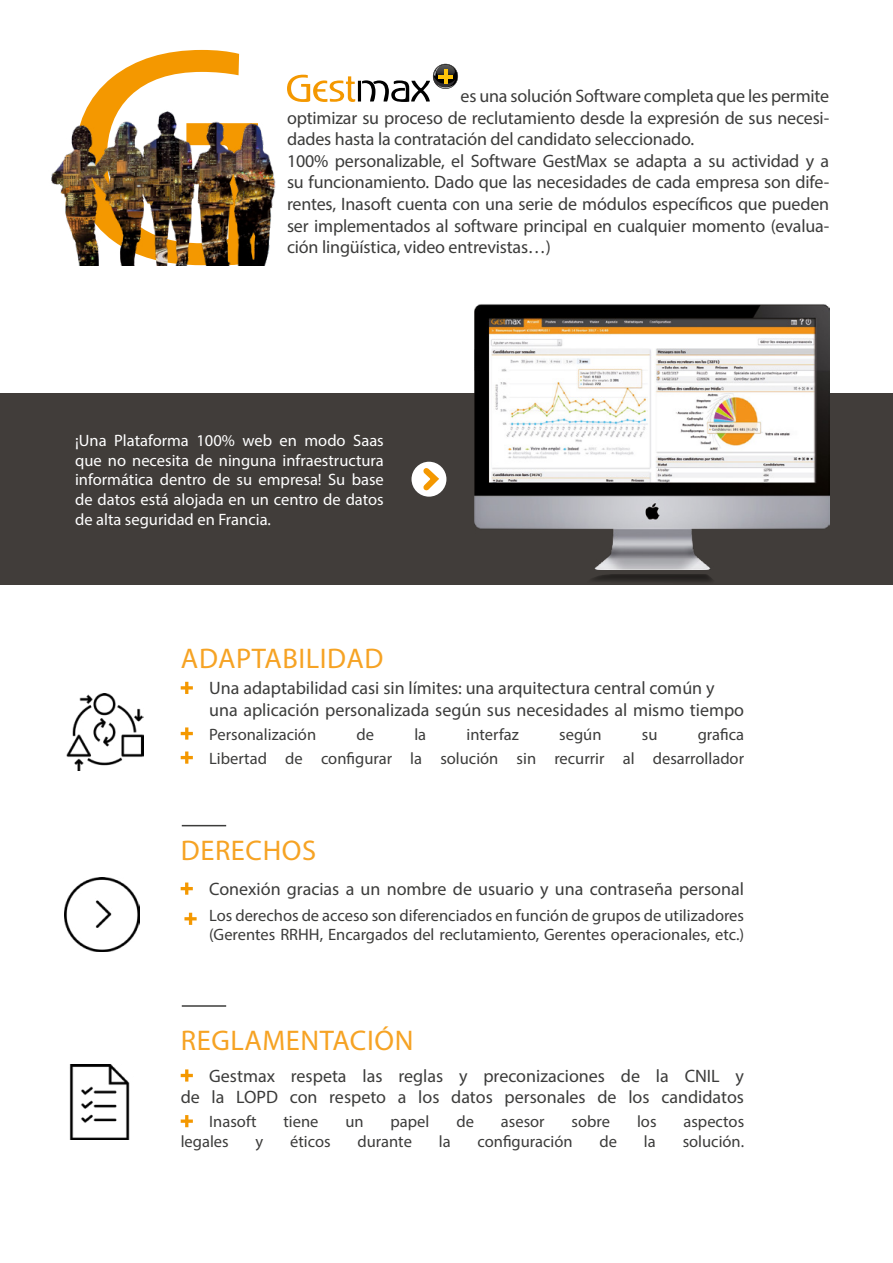
<style>
.page{position:relative;width:893px;height:1263px;background:#fff}
.page>*{position:absolute;margin:0;border:0;box-sizing:border-box;transform-origin:0 0}
.t1{font:28.5px "Myriad Pro";letter-spacing:.02em;color:#f6a324}
.t2{font:18px/21.6px "Myriad Pro";letter-spacing:-.01em;color:#3c3c3b}
.t3{font:16.5px/19.8px "Myriad Pro";color:#3c3c3b}
.t4{font:16.5px/19.8px "Myriad Pro";color:#fff;text-align:justify}
</style>
<div class="page">
<div style="left:0;top:394px;width:893px;height:191px;background:#413d3a"></div>
<svg style="left:287px;top:64px;width:171px;height:38px"></svg>
<div style="left:411px;top:462px;width:35px;height:35px;background:#fff;border-radius:50%"></div>
<svg style="left:418px;top:462px;width:25px;height:34px"></svg>
<svg style="left:181px;top:882px;width:12px;height:13px"></svg>
<svg style="left:184px;top:913px;width:13px;height:12px"></svg>
<hr style="left:182px;top:825px;width:44px;height:1px;background:#3c3c3b">
<svg style="left:181px;top:1069px;width:12px;height:12px"></svg>
<svg style="left:181px;top:1119px;width:12px;height:4px"></svg>
<svg style="left:185px;top:1115px;width:3px;height:12px"></svg>
<hr style="left:182px;top:1005px;width:44px;height:2px;background:#3c3c3b">
<svg style="left:181px;top:682px;width:12px;height:12px"></svg>
<svg style="left:181px;top:727px;width:12px;height:13px"></svg>
<svg style="left:181px;top:751px;width:12px;height:13px"></svg>
<svg style="left:93px;top:50px;width:147px;height:48px"></svg>
<svg style="left:593px;top:574px;width:119px;height:8px"></svg>
<img style="left:474px;top:304px;width:355px;height:265px">
<img style="left:67px;top:693px;width:77px;height:77px">
<img style="left:65px;top:877px;width:74px;height:75px">
<img style="left:69px;top:1064px;width:61px;height:75px">
<img style="left:51px;top:98px;width:240px;height:168px">
<p class="t2" style="left:287px;top:85px;width:544px;text-indent:174px">es una solución Software completa que les permite optimizar su proceso de reclutamiento desde la expresión de sus necesi&shy;dades hasta la contratación del candidato seleccionado.<br>100% personalizable, el Software GestMax se adapta a su actividad y a su funcionamiento. Dado que las necesidades de cada empresa son dife&shy;rentes, Inasoft cuenta con una serie de módulos específicos que pueden ser implementados al software principal en cualquier momento (evalua&shy;ción lingüística, video entrevistas…)</p>
<p class="t4" style="left:75px;top:430px;width:310px">¡Una Plataforma 100% web en modo Saas que no necesita de ninguna infraestructura informática dentro de su empresa! Su base de datos está alojada en un centro de datos de alta seguridad en Francia.</p>
<h1 class="t1" style="left:181px;top:641px;width:204px">ADAPTABILIDAD</h1>
<p class="t2" style="left:209px;top:677px;width:536px">Una adaptabilidad casi sin límites: una arquitectura central común y una aplicación personalizada según sus necesidades al mismo tiempo</p>
<p class="t3" style="left:209px;top:724px;width:108px">Personalización</p>
<p class="t3" style="left:356px;top:724px;width:19px">de</p>
<p class="t3" style="left:414px;top:724px;width:13px">la</p>
<p class="t3" style="left:467px;top:724px;width:54px">interfaz</p>
<p class="t3" style="left:559px;top:724px;width:44px">según</p>
<p class="t3" style="left:642px;top:724px;width:17px">su</p>
<p class="t3" style="left:209px;top:722px;width:536px;line-height:24px;text-align:right">grafica<br>Libertad de configurar la solución sin recurrir al desarrollador</p>
<h1 class="t1" style="left:181px;top:833px;width:137px">DERECHOS</h1>
<p class="t2" style="left:209px;top:877px;width:536px">Conexión gracias a un nombre de usuario y una contraseña personal</p>
<p class="t3" style="left:209px;top:905px;width:536px">Los derechos de acceso son diferenciados en función de grupos de utilizadores (Gerentes RRHH, Encargados del reclutamiento, Gerentes operacionales, etc.)</p>
<h1 class="t1" style="left:181px;top:1023px;width:234px">REGLAMENTACIÓN</h1>
<p class="t2" style="left:181px;top:1064px;width:565px;text-align:right">Gestmax respeta las reglas y preconizaciones de la CNIL y<br>de la LOPD con respeto a los datos personales de los candidatos</p>
<p class="t3" style="left:209px;top:1111px;width:49px">Inasoft</p>
<p class="t3" style="left:283px;top:1111px;width:37px">tiene</p>
<p class="t3" style="left:345px;top:1111px;width:20px">un</p>
<p class="t3" style="left:391px;top:1111px;width:40px">papel</p>
<p class="t3" style="left:456px;top:1111px;width:19px">de</p>
<p class="t3" style="left:501px;top:1111px;width:45px">asesor</p>
<p class="t3" style="left:572px;top:1111px;width:40px">sobre</p>
<p class="t3" style="left:637px;top:1111px;width:21px">los</p>
<p class="t3" style="left:683px;top:1111px;width:62px">aspectos</p>
<p class="t3" style="left:181px;top:1131px;width:50px">legales</p>
<p class="t3" style="left:256px;top:1131px;width:9px">y</p>
<p class="t3" style="left:290px;top:1131px;width:42px">éticos</p>
<p class="t3" style="left:358px;top:1131px;width:56px">durante</p>
<p class="t3" style="left:439px;top:1131px;width:13px">la</p>
<p class="t3" style="left:477px;top:1131px;width:97px">configuración</p>
<p class="t3" style="left:600px;top:1131px;width:19px">de</p>
<p class="t3" style="left:644px;top:1131px;width:13px">la</p>
<p class="t3" style="left:683px;top:1131px;width:63px">solución.</p>
</div>
